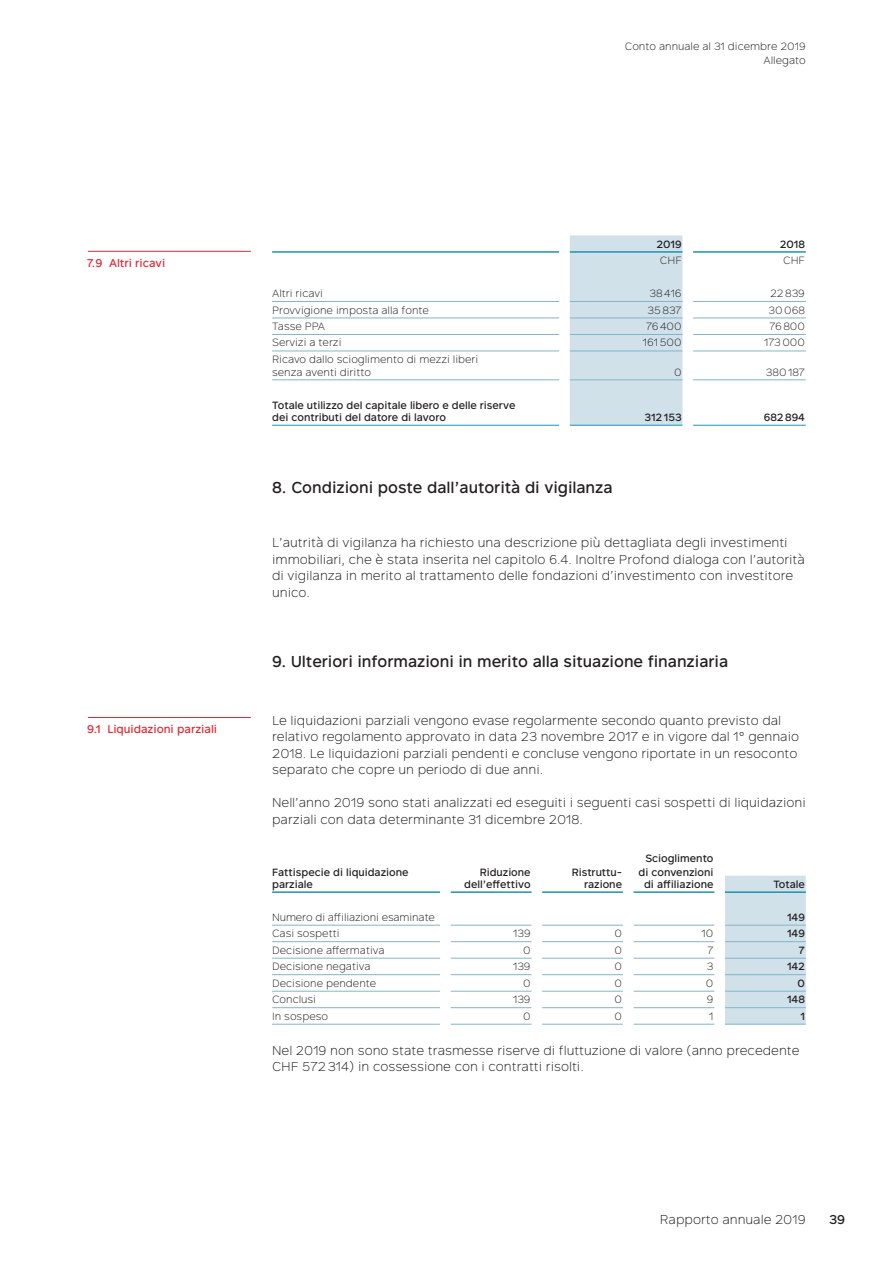
<style>
.page{position:relative;width:893px;height:1263px;background:#fff}
.page>*{position:absolute;margin:0;border:0;box-sizing:border-box;transform-origin:0 0}
.t1{font:500 15.75px "Rutan";color:#231f20}
.t2{font:300 12.75px/16.5px "Rutan";color:#231f20}
.t3{font:500 12.75px "Rutan";color:#231f20}
.t4{font:500 11.25px "Rutan";color:#e32938}
.t5{font:300 10.5px/13.5px "Rutan";color:#231f20;text-align:right}
.t6{font:500 10.5px/12.5px "Rutan";color:#231f20}
</style>
<div class="page">
<div style="left:570px;top:235px;width:112px;height:190px;background:#d0e1ea"></div>
<hr style="left:272px;top:251px;width:287px;height:2px;background:#1f93af">
<hr style="left:570px;top:251px;width:112px;height:2px;background:#1f93af">
<hr style="left:693px;top:251px;width:113px;height:2px;background:#1f93af">
<hr style="left:272px;top:301px;width:287px;height:1px;background:#81b5ca">
<hr style="left:570px;top:301px;width:112px;height:1px;background:#81b5ca">
<hr style="left:693px;top:301px;width:113px;height:1px;background:#81b5ca">
<hr style="left:272px;top:318px;width:287px;height:1px;background:#81b5ca">
<hr style="left:570px;top:318px;width:112px;height:1px;background:#81b5ca">
<hr style="left:693px;top:318px;width:113px;height:1px;background:#81b5ca">
<hr style="left:272px;top:334px;width:287px;height:1px;background:#81b5ca">
<hr style="left:570px;top:334px;width:112px;height:1px;background:#81b5ca">
<hr style="left:693px;top:334px;width:113px;height:1px;background:#81b5ca">
<hr style="left:272px;top:351px;width:287px;height:1px;background:#81b5ca">
<hr style="left:570px;top:351px;width:112px;height:1px;background:#81b5ca">
<hr style="left:693px;top:351px;width:113px;height:1px;background:#81b5ca">
<hr style="left:272px;top:379px;width:287px;height:1px;background:#81b5ca">
<hr style="left:570px;top:379px;width:112px;height:1px;background:#81b5ca">
<hr style="left:693px;top:379px;width:113px;height:1px;background:#81b5ca">
<hr style="left:272px;top:425px;width:287px;height:1px;background:#1f93af">
<hr style="left:570px;top:425px;width:112px;height:1px;background:#1f93af">
<hr style="left:693px;top:425px;width:113px;height:1px;background:#1f93af">
<div style="left:725px;top:876px;width:81px;height:148px;background:#d0e1ea"></div>
<hr style="left:272px;top:925px;width:168px;height:1px;background:#81b5ca">
<hr style="left:272px;top:941px;width:168px;height:1px;background:#81b5ca">
<hr style="left:272px;top:958px;width:168px;height:1px;background:#81b5ca">
<hr style="left:272px;top:974px;width:168px;height:1px;background:#81b5ca">
<hr style="left:272px;top:991px;width:168px;height:1px;background:#81b5ca">
<hr style="left:272px;top:1007px;width:168px;height:1px;background:#81b5ca">
<hr style="left:272px;top:1024px;width:168px;height:1px;background:#81b5ca">
<hr style="left:451px;top:925px;width:80px;height:1px;background:#81b5ca">
<hr style="left:451px;top:941px;width:80px;height:1px;background:#81b5ca">
<hr style="left:451px;top:958px;width:80px;height:1px;background:#81b5ca">
<hr style="left:451px;top:974px;width:80px;height:1px;background:#81b5ca">
<hr style="left:451px;top:991px;width:80px;height:1px;background:#81b5ca">
<hr style="left:451px;top:1007px;width:80px;height:1px;background:#81b5ca">
<hr style="left:451px;top:1024px;width:80px;height:1px;background:#81b5ca">
<hr style="left:542px;top:925px;width:81px;height:1px;background:#81b5ca">
<hr style="left:634px;top:925px;width:80px;height:1px;background:#81b5ca">
<hr style="left:725px;top:925px;width:81px;height:1px;background:#81b5ca">
<hr style="left:542px;top:941px;width:81px;height:1px;background:#81b5ca">
<hr style="left:634px;top:941px;width:80px;height:1px;background:#81b5ca">
<hr style="left:725px;top:941px;width:81px;height:1px;background:#81b5ca">
<hr style="left:542px;top:958px;width:81px;height:1px;background:#81b5ca">
<hr style="left:634px;top:958px;width:80px;height:1px;background:#81b5ca">
<hr style="left:725px;top:958px;width:81px;height:1px;background:#81b5ca">
<hr style="left:542px;top:974px;width:81px;height:1px;background:#81b5ca">
<hr style="left:634px;top:974px;width:80px;height:1px;background:#81b5ca">
<hr style="left:725px;top:974px;width:81px;height:1px;background:#81b5ca">
<hr style="left:542px;top:991px;width:81px;height:1px;background:#81b5ca">
<hr style="left:634px;top:991px;width:80px;height:1px;background:#81b5ca">
<hr style="left:725px;top:991px;width:81px;height:1px;background:#81b5ca">
<hr style="left:542px;top:1007px;width:81px;height:1px;background:#81b5ca">
<hr style="left:634px;top:1007px;width:80px;height:1px;background:#81b5ca">
<hr style="left:725px;top:1007px;width:81px;height:1px;background:#81b5ca">
<hr style="left:542px;top:1024px;width:81px;height:1px;background:#81b5ca">
<hr style="left:634px;top:1024px;width:80px;height:1px;background:#81b5ca">
<hr style="left:725px;top:1024px;width:81px;height:1px;background:#81b5ca">
<hr style="left:272px;top:891px;width:168px;height:2px;background:#1f93af">
<hr style="left:451px;top:891px;width:80px;height:2px;background:#1f93af">
<hr style="left:542px;top:891px;width:81px;height:2px;background:#1f93af">
<hr style="left:634px;top:891px;width:80px;height:2px;background:#1f93af">
<hr style="left:725px;top:891px;width:81px;height:2px;background:#1f93af">
<hr style="left:88px;top:251px;width:163px;height:1px;background:#e32938">
<hr style="left:88px;top:717px;width:163px;height:1px;background:#e32938">
<p class="t5" style="left:625px;top:39px;width:182px">Conto annuale al 31 dicembre 2019<br>Allegato</p>
<p class="t4" style="left:87px;top:253px;width:80px">7.9 Altri ricavi</p>
<p class="t4" style="left:87px;top:720px;width:131px">9.1 Liquidazioni parziali</p>
<p class="t6" style="left:657px;top:237px;width:27px">2019</p>
<p class="t6" style="left:780px;top:237px;width:27px">2018</p>
<p class="t5" style="left:660px;top:253px;width:23px">CHF</p>
<p class="t5" style="left:783px;top:253px;width:23px">CHF</p>
<p class="t5" style="left:272px;top:286px;width:52px">Altri ricavi</p>
<p class="t5" style="left:649px;top:286px;width:34px">38 416</p>
<p class="t5" style="left:770px;top:286px;width:36px">22 839</p>
<p class="t5" style="left:272px;top:302px;width:158px">Provvigione imposta alla fonte</p>
<p class="t5" style="left:648px;top:302px;width:36px">35 837</p>
<p class="t5" style="left:768px;top:302px;width:38px">30 068</p>
<p class="t5" style="left:272px;top:319px;width:55px">Tasse PPA</p>
<p class="t5" style="left:646px;top:319px;width:37px">76 400</p>
<p class="t5" style="left:769px;top:319px;width:37px">76 800</p>
<p class="t5" style="left:272px;top:335px;width:71px">Servizi a terzi</p>
<p class="t5" style="left:643px;top:335px;width:40px">161 500</p>
<p class="t5" style="left:764px;top:335px;width:42px">173 000</p>
<p class="t5" style="left:272px;top:353px;width:208px;line-height:12.5px;text-align:left">Ricavo dallo scioglimento di mezzi liberi senza aventi diritto</p>
<p class="t5" style="left:674px;top:364px;width:9px">0</p>
<p class="t5" style="left:766px;top:364px;width:41px">380 187</p>
<p class="t6" style="left:272px;top:398px;width:245px">Totale utilizzo del capitale libero e delle riserve dei contributi del datore di lavoro</p>
<p class="t6" style="left:644px;top:411px;width:39px">312 153</p>
<p class="t6" style="left:764px;top:411px;width:43px">682 894</p>
<p class="t1" style="left:272px;top:475px;width:342px">8. Condizioni poste dall’autorità di vigilanza</p>
<p class="t2" style="left:272px;top:533px;width:534px">L’autrità di vigilanza ha richiesto una descrizione più dettagliata degli investimenti immobiliari, che è stata inserita nel capitolo 6.4. Inoltre Profond dialoga con l’autorità di vigilanza in merito al trattamento delle fondazioni d’investimento con investitore unico.</p>
<p class="t1" style="left:272px;top:648px;width:458px">9. Ulteriori informazioni in merito alla situazione finanziaria</p>
<p class="t2" style="left:272px;top:711px;width:528px">Le liquidazioni parziali vengono evase regolarmente secondo quanto previsto dal relativo regolamento approvato in data 23 novembre 2017 e in vigore dal 1° gennaio 2018. Le liquidazioni parziali pendenti e concluse vengono riportate in un resoconto separato che copre un periodo di due anni.</p>
<p class="t2" style="left:272px;top:793px;width:535px">Nell’anno 2019 sono stati analizzati ed eseguiti i seguenti casi sospetti di liquidazioni parziali con data determinante 31 dicembre 2018.</p>
<p class="t6" style="left:272px;top:865px;width:138px">Fattispecie di liquidazione</p>
<p class="t6" style="left:480px;top:865px;width:52px">Riduzione</p>
<p class="t6" style="left:572px;top:865px;width:50px">Ristruttu-</p>
<p class="t6" style="left:639px;top:851px;width:76px;line-height:13.5px;text-align:right">Scioglimento di convenzioni</p>
<p class="t6" style="left:272px;top:877px;width:42px">parziale</p>
<p class="t6" style="left:464px;top:877px;width:68px">dell’effettivo</p>
<p class="t6" style="left:584px;top:877px;width:39px">razione</p>
<p class="t6" style="left:644px;top:877px;width:71px">di affiliazione</p>
<p class="t6" style="left:773px;top:877px;width:33px">Totale</p>
<p class="t5" style="left:272px;top:910px;width:164px">Numero di affiliazioni esaminate</p>
<p class="t6" style="left:787px;top:910px;width:19px">149</p>
<p class="t5" style="left:272px;top:926px;width:69px">Casi sospetti</p>
<p class="t5" style="left:513px;top:926px;width:19px">139</p>
<p class="t5" style="left:614px;top:926px;width:9px">0</p>
<p class="t5" style="left:702px;top:926px;width:13px">10</p>
<p class="t6" style="left:787px;top:927px;width:19px">149</p>
<p class="t5" style="left:272px;top:943px;width:114px">Decisione affermativa</p>
<p class="t5" style="left:523px;top:943px;width:9px">0</p>
<p class="t5" style="left:614px;top:943px;width:9px">0</p>
<p class="t5" style="left:707px;top:943px;width:8px">7</p>
<p class="t6" style="left:799px;top:943px;width:8px">7</p>
<p class="t5" style="left:272px;top:959px;width:100px">Decisione negativa</p>
<p class="t5" style="left:513px;top:959px;width:19px">139</p>
<p class="t5" style="left:614px;top:959px;width:9px">0</p>
<p class="t5" style="left:707px;top:959px;width:8px">3</p>
<p class="t6" style="left:787px;top:960px;width:19px">142</p>
<p class="t5" style="left:272px;top:976px;width:106px">Decisione pendente</p>
<p class="t5" style="left:523px;top:976px;width:9px">0</p>
<p class="t5" style="left:614px;top:976px;width:9px">0</p>
<p class="t5" style="left:706px;top:976px;width:9px">0</p>
<p class="t6" style="left:797px;top:976px;width:9px">0</p>
<p class="t5" style="left:272px;top:992px;width:45px">Conclusi</p>
<p class="t5" style="left:513px;top:992px;width:19px">139</p>
<p class="t5" style="left:614px;top:992px;width:9px">0</p>
<p class="t5" style="left:707px;top:992px;width:8px">9</p>
<p class="t6" style="left:787px;top:993px;width:19px">148</p>
<p class="t5" style="left:272px;top:1009px;width:58px">In sospeso</p>
<p class="t5" style="left:523px;top:1009px;width:9px">0</p>
<p class="t5" style="left:614px;top:1009px;width:9px">0</p>
<p class="t5" style="left:709px;top:1009px;width:6px">1</p>
<p class="t6" style="left:800px;top:1009px;width:6px">1</p>
<p class="t2" style="left:272px;top:1041px;width:529px">Nel 2019 non sono state trasmesse riserve di fluttuzione di valore (anno precedente<br>CHF 572 314) in cossessione con i contratti risolti.</p>
<p class="t2" style="left:660px;top:1210px;width:147px">Rapporto annuale 2019</p>
<p class="t3" style="left:829px;top:1209px;width:18px">39</p>
</div>
